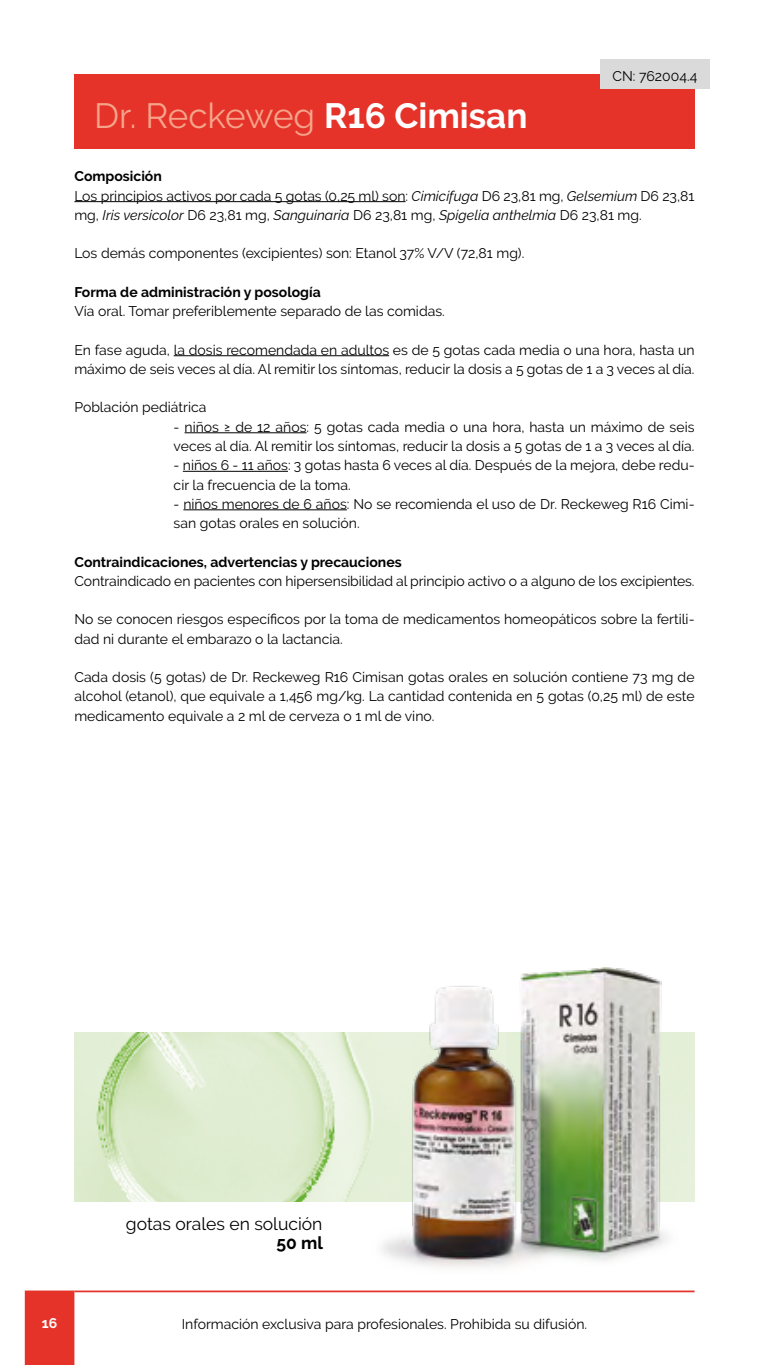
<style>
.page{position:relative;width:769px;height:1365px;background:#fff}
.page>*{position:absolute;margin:0;border:0;box-sizing:border-box;transform-origin:0 0}
.t1{font:35px "Raleway";letter-spacing:-.005em;color:#f5a48b}
.t2{font:17.5px "Raleway";color:#000}
.t3{font:700 17.5px "Raleway";color:#000}
.t4{font:14px/19.2px "Raleway";color:#000}
.t5{font:700 14px "Raleway";color:#000}
.t6{font:700 14px "Raleway";color:#fff}
.s1{font-weight:700;color:#fff}
.s2{font-weight:700}
.s3{font-style:italic}
</style>
<div class="page">
<hr style="left:74px;top:1290px;width:620px;height:2px;background:#e63329">
<div style="left:25px;top:1290px;width:49px;height:74px;background:#e63329"></div>
<img style="left:74px;top:1032px;width:620px;height:168px">
<hr style="left:74px;top:201px;width:332px;height:1px;background:#000">
<hr style="left:174px;top:355px;width:215px;height:1px;background:#000">
<hr style="left:185px;top:432px;width:122px;height:1px;background:#000">
<hr style="left:183px;top:471px;width:105px;height:1px;background:#000">
<hr style="left:183px;top:509px;width:164px;height:1px;background:#000">
<img style="left:372px;top:967px;width:306px;height:301px">
<div style="left:74px;top:74px;width:620px;height:75px;background:#e63329"></div>
<div style="left:600px;top:60px;width:109px;height:29px;background:#dadada"></div>
<h1 class="t1" style="left:94px;top:95px;width:435px">Dr. Reckeweg <span class="s1">R16 Cimisan</span></h1>
<p class="t4" style="left:612px;top:66px;width:86px">CN: 762004.4</p>
<p class="t4" style="left:74px;top:167px;width:622px"><span class="s2">Composición<br></span>Los principios activos por cada 5 gotas (0,25 ml) son: <span class="s3">Cimicifuga</span> D6 23,81 mg, <span class="s3">Gelsemium</span> D6 23,81 mg, <span class="s3">Iris versicolor</span> D6 23,81 mg, <span class="s3">Sanguinaria</span> D6 23,81 mg, <span class="s3">Spigelia anthelmia</span> D6 23,81 mg.</p>
<p class="t4" style="left:74px;top:244px;width:451px">Los demás componentes (excipientes) son: Etanol 37% V/V (72,81 mg).</p>
<p class="t5" style="left:74px;top:284px;width:248px">Forma de administración y posología</p>
<p class="t4" style="left:74px;top:301px;width:372px">Vía oral. Tomar preferiblemente separado de las comidas.</p>
<p class="t4" style="left:74px;top:340px;width:622px">En fase aguda, la dosis recomendada en adultos es de 5 gotas cada media o una hora, hasta un máximo de seis veces al día. Al remitir los síntomas, reducir la dosis a 5 gotas de 1 a 3 veces al día.</p>
<p class="t4" style="left:74px;top:398px;width:133px">Población pediátrica</p>
<p class="t4" style="left:174px;top:417px;width:522px">- niños ≥ de 12 años: 5 gotas cada media o una hora, hasta un máximo de seis veces al día. Al remitir los síntomas, reducir la dosis a 5 gotas de 1 a 3 veces al día.</p>
<p class="t4" style="left:174px;top:455px;width:522px">- niños 6 - 11 años: 3 gotas hasta 6 veces al día. Después de la mejora, debe redu&shy;cir la frecuencia de la toma.</p>
<p class="t4" style="left:174px;top:494px;width:522px">- niños menores de 6 años: No se recomienda el uso de Dr. Reckeweg R16 Cimi&shy;san gotas orales en solución.</p>
<p class="t5" style="left:74px;top:553px;width:329px">Contraindicaciones, advertencias y precauciones</p>
<p class="t4" style="left:74px;top:571px;width:622px">Contraindicado en pacientes con hipersensibilidad al principio activo o a alguno de los excipientes.</p>
<p class="t4" style="left:74px;top:609px;width:622px">No se conocen riesgos específicos por la toma de medicamentos homeopáticos sobre la fertili&shy;dad ni durante el embarazo o la lactancia.</p>
<p class="t4" style="left:74px;top:667px;width:622px;text-align:justify">Cada dosis (5 gotas) de Dr. Reckeweg R16 Cimisan gotas orales en solución contiene 73 mg de alcohol (etanol), que equivale a 1,456 mg/kg. La cantidad contenida en 5 gotas (0,25 ml) de este medicamento equivale a 2 ml de cerveza o 1 ml de vino.</p>
<p class="t2" style="left:126px;top:1213px;width:198px">gotas orales en solución</p>
<p class="t3" style="left:277px;top:1232px;width:48px">50 ml</p>
<p class="t6" style="left:42px;top:1314px;width:17px">16</p>
<p class="t4" style="left:182px;top:1313px;width:407px">Información exclusiva para profesionales. Prohibida su difusión.</p>
</div>
